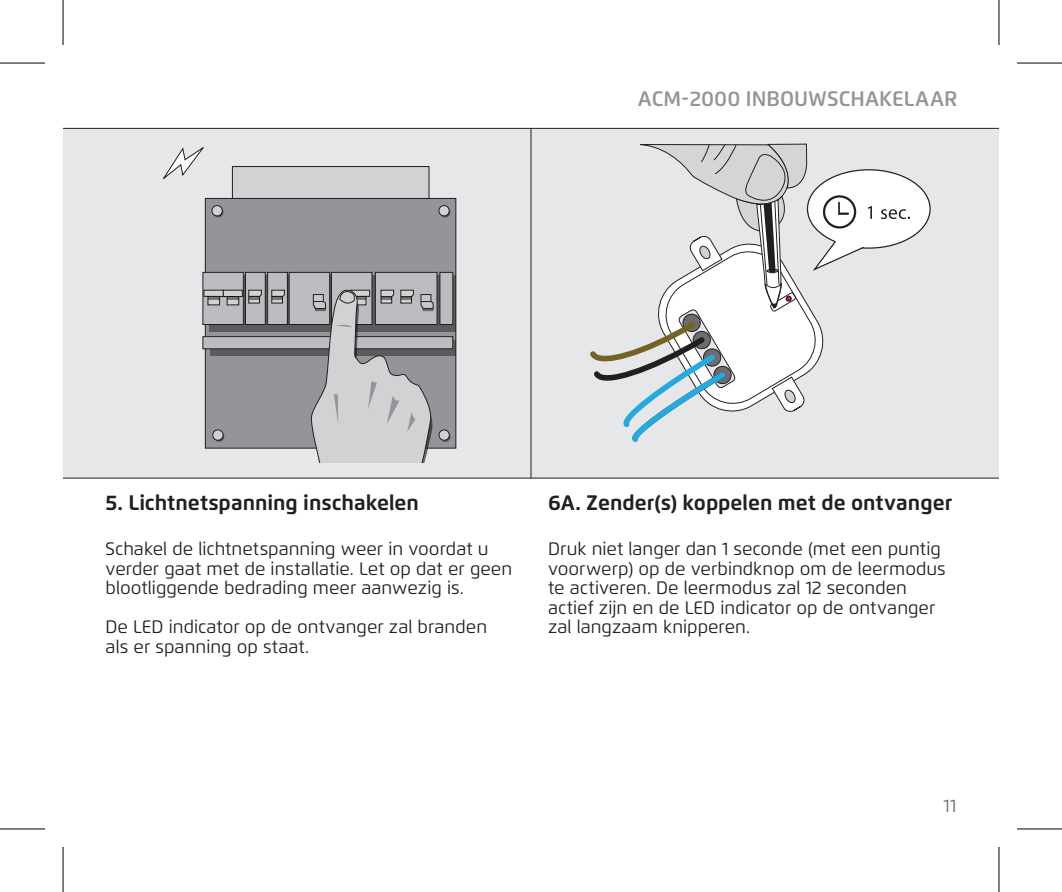
<style>
.page{position:relative;width:1062px;height:892px;background:#fff}
.page>*{position:absolute;margin:0;border:0;box-sizing:border-box;transform-origin:0 0}
.Kopje_titel{font:700 21px "Flexo";color:#231f20}
.t1{font:600 21px "Flexo";color:#939598}
.t2{font:18px/19.5px "Flexo";color:#231f20}
.t3{font:18px "Flexo";color:#6c6d70}
</style>
<div class="page">
<div style="left:63px;top:128px;width:935px;height:350px;background:#e6e7e9"></div>
<div style="left:205px;top:198px;width:251px;height:250px;background:#939598"></div>
<div style="left:205px;top:198px;width:251px;height:250px;border:1px solid #231f20"></div>
<svg style="left:440px;top:207px;width:10px;height:10px"></svg>
<svg style="left:214px;top:431px;width:10px;height:10px"></svg>
<svg style="left:440px;top:431px;width:10px;height:10px"></svg>
<svg style="left:210px;top:340px;width:245px;height:16px"></svg>
<svg style="left:210px;top:275px;width:246px;height:57px"></svg>
<div style="left:289px;top:272px;width:40px;height:52px;background:#bcbdc0"></div>
<div style="left:289px;top:272px;width:41px;height:53px;border:1px solid #231f20"></div>
<div style="left:203px;top:272px;width:40px;height:52px;background:#bcbdc0"></div>
<div style="left:202px;top:272px;width:42px;height:53px;border:1px solid #231f20"></div>
<div style="left:331px;top:272px;width:41px;height:52px;background:#bcbdc0"></div>
<div style="left:331px;top:272px;width:41px;height:53px;border:1px solid #231f20"></div>
<div style="left:245px;top:272px;width:20px;height:52px;background:#bcbdc0"></div>
<div style="left:245px;top:272px;width:21px;height:53px;border:1px solid #231f20"></div>
<div style="left:267px;top:272px;width:20px;height:52px;background:#bcbdc0"></div>
<div style="left:267px;top:272px;width:21px;height:53px;border:1px solid #231f20"></div>
<div style="left:375px;top:272px;width:62px;height:52px;background:#bcbdc0"></div>
<div style="left:375px;top:272px;width:62px;height:53px;border:1px solid #231f20"></div>
<div style="left:440px;top:272px;width:13px;height:52px;background:#bcbdc0"></div>
<div style="left:439px;top:272px;width:14px;height:53px;border:1px solid #231f20"></div>
<div style="left:203px;top:336px;width:250px;height:13px;background:#bcbdc0"></div>
<div style="left:202px;top:336px;width:251px;height:13px;border:1px solid #231f20"></div>
<div style="left:212px;top:205px;width:10px;height:11px;background:#d1d2d4;border-radius:50%"></div>
<div style="left:211px;top:205px;width:12px;height:11px;border:1px solid #231f20;border-radius:50%"></div>
<div style="left:439px;top:205px;width:10px;height:11px;background:#d1d2d4;border-radius:50%"></div>
<div style="left:438px;top:205px;width:11px;height:11px;border:1px solid #231f20;border-radius:50%"></div>
<div style="left:213px;top:430px;width:10px;height:10px;background:#d1d2d4;border-radius:50%"></div>
<div style="left:212px;top:429px;width:11px;height:11px;border:1px solid #231f20;border-radius:50%"></div>
<div style="left:439px;top:430px;width:10px;height:10px;background:#d1d2d4;border-radius:50%"></div>
<div style="left:438px;top:429px;width:11px;height:11px;border:1px solid #231f20;border-radius:50%"></div>
<div style="left:232px;top:166px;width:197px;height:32px;background:#d1d2d4"></div>
<div style="left:232px;top:166px;width:197px;height:33px;border:1px solid #231f20"></div>
<svg style="left:203px;top:289px;width:59px;height:16px"></svg>
<svg style="left:271px;top:289px;width:14px;height:15px"></svg>
<svg style="left:310px;top:289px;width:124px;height:173px"></svg>
<svg style="left:161px;top:147px;width:43px;height:34px"></svg>
<svg style="left:590px;top:144px;width:340px;height:297px"></svg>
<hr style="left:530px;top:128px;width:1px;height:350px;background:#231f20">
<svg style="left:0;top:829px;width:45px;height:1px"></svg>
<svg style="left:1017px;top:829px;width:44px;height:1px"></svg>
<hr style="left:0;top:62px;width:45px;height:2px;background:#000">
<hr style="left:1016px;top:62px;width:45px;height:2px;background:#000">
<hr style="left:0;top:828px;width:45px;height:1px;background:#000">
<hr style="left:1016px;top:828px;width:45px;height:1px;background:#000">
<hr style="left:62px;top:0;width:2px;height:45px;background:#000">
<hr style="left:62px;top:846px;width:2px;height:45px;background:#000">
<hr style="left:998px;top:0;width:1px;height:45px;background:#000">
<hr style="left:998px;top:846px;width:1px;height:45px;background:#000">
<p class="t1" style="left:638px;top:85px;width:321px">ACM-2000 INBOUWSCHAKELAAR</p>
<p class="Kopje_titel" style="left:106px;top:490px;width:315px">5. Lichtnetspanning inschakelen</p>
<p class="t2" style="left:106px;top:539px;width:408px">Schakel de lichtnetspanning weer in voordat u verder gaat met de installatie. Let op dat er geen blootliggende bedrading meer aanwezig is.</p>
<p class="t2" style="left:106px;top:617px;width:383px">De LED indicator op de ontvanger zal branden als er spanning op staat.</p>
<p class="Kopje_titel" style="left:548px;top:490px;width:406px">6A. Zender(s) koppelen met de ontvanger</p>
<p class="t2" style="left:548px;top:539px;width:399px">Druk niet langer dan 1 seconde (met een puntig voorwerp) op de verbindknop om de leermodus te activeren. De leermodus zal 12 seconden actief zijn en de LED indicator op de ontvanger zal langzaam knipperen.</p>
<p class="t3" style="left:943px;top:794px;width:14px">11</p>
</div>
